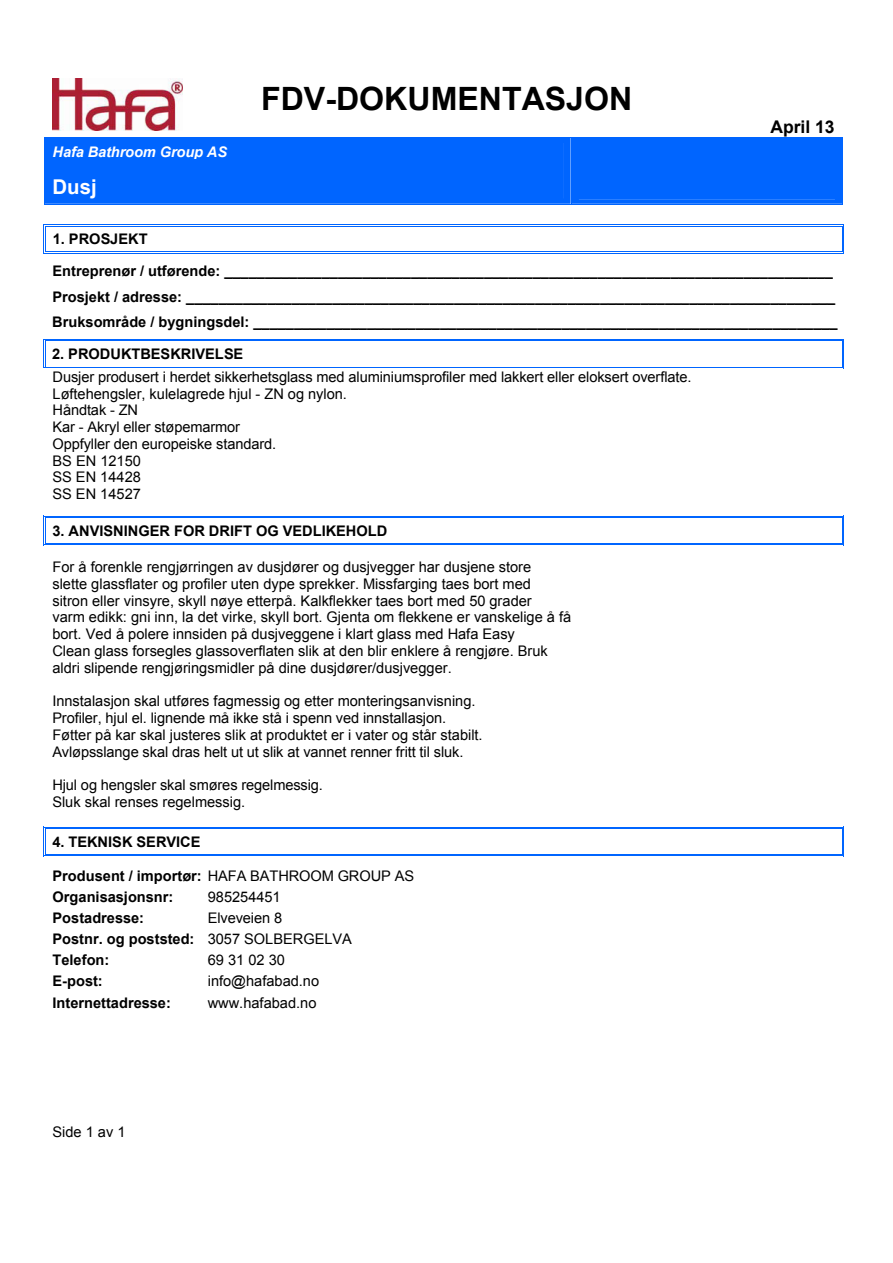
<style>
.page{position:relative;width:893px;height:1263px;background:#fff}
.page>*{position:absolute;margin:0;border:0;box-sizing:border-box;transform-origin:0 0}
.t1{font:700 32.1px "Arial";color:#000}
.t2{font:700 20.4px "Arial";color:#fff}
.t3{font:700 17.55px "Arial";color:#000}
.t4{font:14.55px/16.8px "Arial";color:#000}
.t5{font:700 14.55px/21.1px "Arial";color:#000}
.t6{font:italic 700 14.55px "Arial";letter-spacing:-.01em;color:#fff}
.s1{font-weight:400}
</style>
<div class="page">
<img style="left:53px;top:78px;width:130px;height:52px">
<div style="left:44px;top:137px;width:799px;height:68px;background:#0065ff"></div>
<hr style="left:46px;top:225px;width:796px;height:1px;background:#0065ff">
<hr style="left:46px;top:226px;width:796px;height:1px;background:#0065ff">
<svg style="left:44px;top:226px;width:2px;height:28px"></svg>
<hr style="left:46px;top:253px;width:796px;height:1px;background:#0065ff">
<hr style="left:46px;top:252px;width:796px;height:1px;background:#0065ff">
<svg style="left:842px;top:225px;width:2px;height:29px"></svg>
<hr style="left:46px;top:339px;width:796px;height:1px;background:#0065ff">
<hr style="left:46px;top:340px;width:796px;height:1px;background:#0065ff">
<svg style="left:44px;top:339px;width:2px;height:29px"></svg>
<hr style="left:46px;top:368px;width:796px;height:1px;background:#0065ff">
<svg style="left:842px;top:339px;width:2px;height:30px"></svg>
<hr style="left:46px;top:516px;width:796px;height:1px;background:#0065ff">
<hr style="left:46px;top:517px;width:796px;height:1px;background:#0065ff">
<svg style="left:44px;top:516px;width:2px;height:29px"></svg>
<hr style="left:46px;top:544px;width:796px;height:1px;background:#0065ff">
<hr style="left:46px;top:543px;width:796px;height:1px;background:#0065ff">
<svg style="left:842px;top:516px;width:2px;height:29px"></svg>
<hr style="left:46px;top:827px;width:796px;height:1px;background:#0065ff">
<hr style="left:46px;top:828px;width:796px;height:1px;background:#0065ff">
<svg style="left:44px;top:827px;width:2px;height:29px"></svg>
<hr style="left:46px;top:855px;width:796px;height:1px;background:#0065ff">
<hr style="left:46px;top:854px;width:796px;height:1px;background:#0065ff">
<svg style="left:842px;top:827px;width:2px;height:29px"></svg>
<p class="t6" style="left:53px;top:142px;width:176px">Hafa Bathroom Group AS</p>
<h2 class="t2" style="left:53px;top:173px;width:46px">Dusj</h2>
<h1 class="t1" style="left:261px;top:77px;width:373px">FDV-DOKUMENTASJON</h1>
<p class="t3" style="left:770px;top:115px;width:66px">April 13</p>
<p class="t5" style="left:53px;top:224px;width:782px;line-height:31.7px">1. PROSJEKT<br>Entreprenør / utførende: ___________________________________________________________________________</p>
<p class="t5" style="left:52px;top:284px;width:787px;line-height:25.5px">Prosjekt / adresse: ________________________________________________________________________________<br>Bruksområde / bygningsdel: ________________________________________________________________________</p>
<p class="t5" style="left:52px;top:344px;width:193px">2. PRODUKTBESKRIVELSE</p>
<p class="t4" style="left:53px;top:369px;width:640px">Dusjer produsert i herdet sikkerhetsglass med aluminiumsprofiler med lakkert eller eloksert overflate.<br>Løftehengsler, kulelagrede hjul - ZN og nylon.<br>Håndtak - ZN<br>Kar - Akryl eller støpemarmor<br>Oppfyller den europeiske standard.<br>BS EN 12150<br>SS EN 14428<br>SS EN 14527</p>
<p class="t5" style="left:53px;top:520px;width:336px">3. ANVISNINGER FOR DRIFT OG VEDLIKEHOLD</p>
<p class="t4" style="left:52px;top:559px;width:520px">For å forenkle rengjørringen av dusjdører og dusjvegger har dusjene store<br>slette glassflater og profiler uten dype sprekker. Missfarging taes bort med<br>sitron eller vinsyre, skyll nøye etterpå. Kalkflekker taes bort med 50 grader<br>varm edikk: gni inn, la det virke, skyll bort. Gjenta om flekkene er vanskelige å få bort. Ved å polere innsiden på dusjveggene i klart glass med Hafa Easy<br>Clean glass forsegles glassoverflaten slik at den blir enklere å rengjøre. Bruk aldri slipende rengjøringsmidler på dine dusjdører/dusjvegger.</p>
<p class="t4" style="left:52px;top:693px;width:432px">Innstalasjon skal utføres fagmessig og etter monteringsanvisning.<br>Profiler, hjul el. lignende må ikke stå i spenn ved innstallasjon.<br>Føtter på kar skal justeres slik at produktet er i vater og står stabilt.<br>Avløpsslange skal dras helt ut ut slik at vannet renner fritt til sluk.</p>
<p class="t4" style="left:52px;top:777px;width:272px">Hjul og hengsler skal smøres regelmessig.<br>Sluk skal renses regelmessig.</p>
<p class="t5" style="left:52px;top:831px;width:150px">4. TEKNISK SERVICE</p>
<p class="t5" style="left:53px;top:865px;width:363px">Produsent / importør: <span class="s1">HAFA BATHROOM GROUP AS<br></span>Organisasjonsnr:</p>
<p class="t4" style="left:208px;top:889px;width:75px">985254451</p>
<p class="t5" style="left:53px;top:908px;width:301px;text-indent:155px"><span class="s1">Elveveien 8<br></span>Postnr. og poststed: <span class="s1">3057 SOLBERGELVA<br></span>Telefon:</p>
<p class="t5" style="left:53px;top:908px;width:93px">Postadresse:</p>
<p class="t4" style="left:208px;top:952px;width:79px">69 31 02 30</p>
<p class="t5" style="left:53px;top:971px;width:52px">E-post:</p>
<p class="t4" style="left:208px;top:973px;width:113px">info@hafabad.no</p>
<p class="t5" style="left:53px;top:992px;width:120px">Internettadresse:</p>
<p class="t4" style="left:208px;top:994px;width:110px">www.hafabad.no</p>
<p class="t4" style="left:53px;top:1124px;width:74px">Side 1 av 1</p>
</div>
